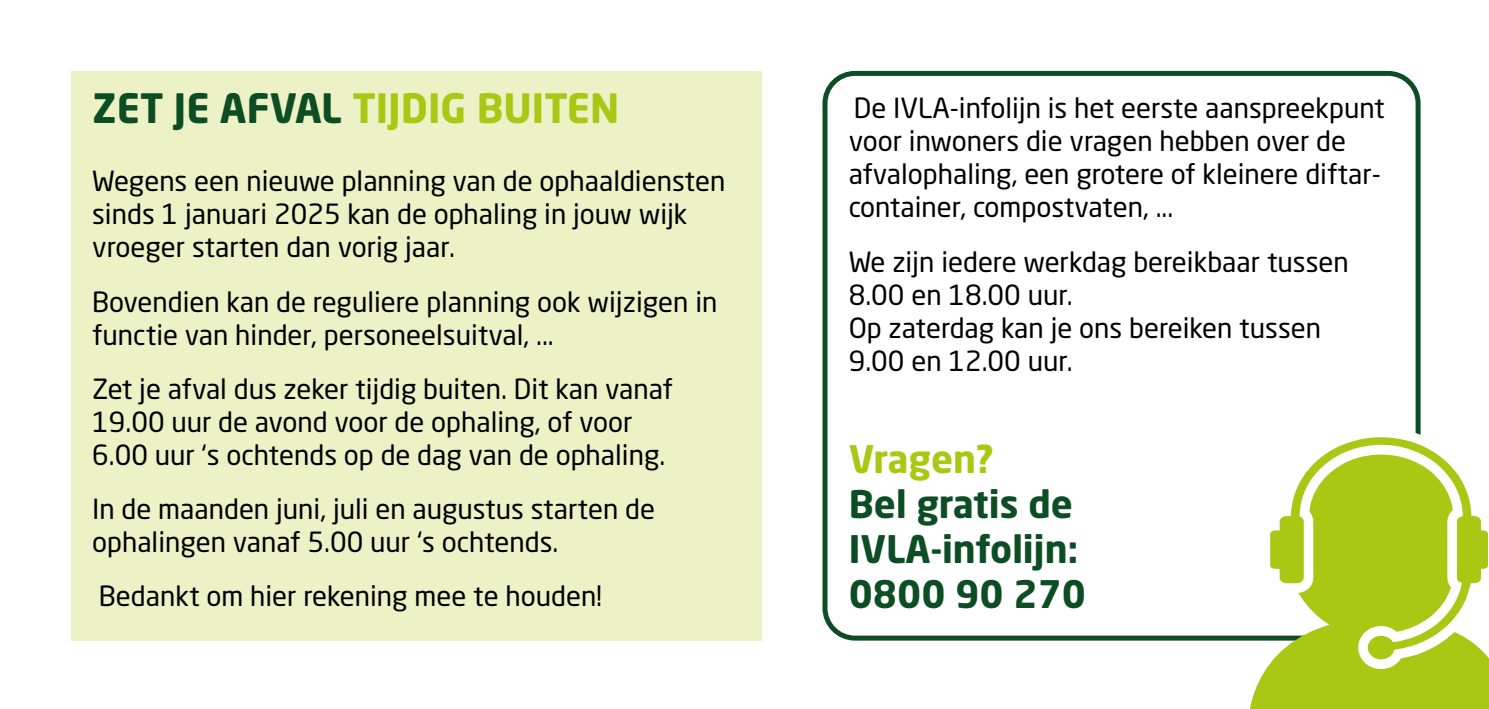
<style>
.page{position:relative;width:1489px;height:709px;background:#fff}
.page>*{position:absolute;margin:0;border:0;box-sizing:border-box;transform-origin:0 0}
.t1{font:700 40px "Neo Sans W1 G";color:#a8c813}
.t2{font:700 37.5px/45px "Neo Sans W1 G";color:#0c4d24}
.t3{font:700 37.5px "Neo Sans W1 G";color:#a8c813}
.t4{font:27.5px/33px "Neo Sans W1 G";color:#000}
.s1{color:#0c4d24}
</style>
<div class="page">
<div style="left:822px;top:71px;width:598px;height:569px;border:5px solid #0c4d24;border-radius:30px"></div>
<svg style="left:1247px;top:634px;width:241px;height:75px;background:#adcb25"></svg>
<svg style="left:1260px;top:427px;width:228px;height:242px;fill:#a8c813"></svg>
<div style="left:71px;top:71px;width:690px;height:569px;background:#edf1c6"></div>
<h1 class="t1" style="left:92px;top:82px;width:528px"><span class="s1">ZET JE AFVAL</span> TIJDIG BUITEN</h1>
<p class="t4" style="left:92px;top:164px;width:634px">Wegens een nieuwe planning van de ophaaldiensten sinds 1 januari 2025 kan de ophaling in jouw wijk vroeger starten dan vorig jaar.</p>
<p class="t4" style="left:92px;top:284px;width:626px">Bovendien kan de reguliere planning ook wijzigen in functie van hinder, personeelsuitval, ...</p>
<p class="t4" style="left:92px;top:372px;width:582px">Zet je afval dus zeker tijdig buiten. Dit kan vanaf<br>19.00 uur de avond voor de ophaling, of voor<br>6.00 uur ‘s ochtends op de dag van de ophaling.</p>
<p class="t4" style="left:92px;top:492px;width:564px">In de maanden juni, juli en augustus starten de ophalingen vanaf 5.00 uur ‘s ochtends.</p>
<p class="t4" style="left:99px;top:579px;width:505px">Bedankt om hier rekening mee te houden!</p>
<p class="t4" style="left:848px;top:91px;width:537px">De IVLA-infolijn is het eerste aanspreekpunt voor inwoners die vragen hebben over de afvalophaling, een grotere of kleinere diftar&shy;container, compostvaten, ...</p>
<p class="t4" style="left:848px;top:244px;width:501px">We zijn iedere werkdag bereikbaar tussen<br>8.00 en 18.00 uur.<br>Op zaterdag kan je ons bereiken tussen<br>9.00 en 12.00 uur.</p>
<h2 class="t3" style="left:848px;top:435px;width:147px">Vragen?</h2>
<h2 class="t2" style="left:848px;top:481px;width:239px">Bel gratis de<br>IVLA-infolijn:<br>0800 90 270</h2>
</div>
